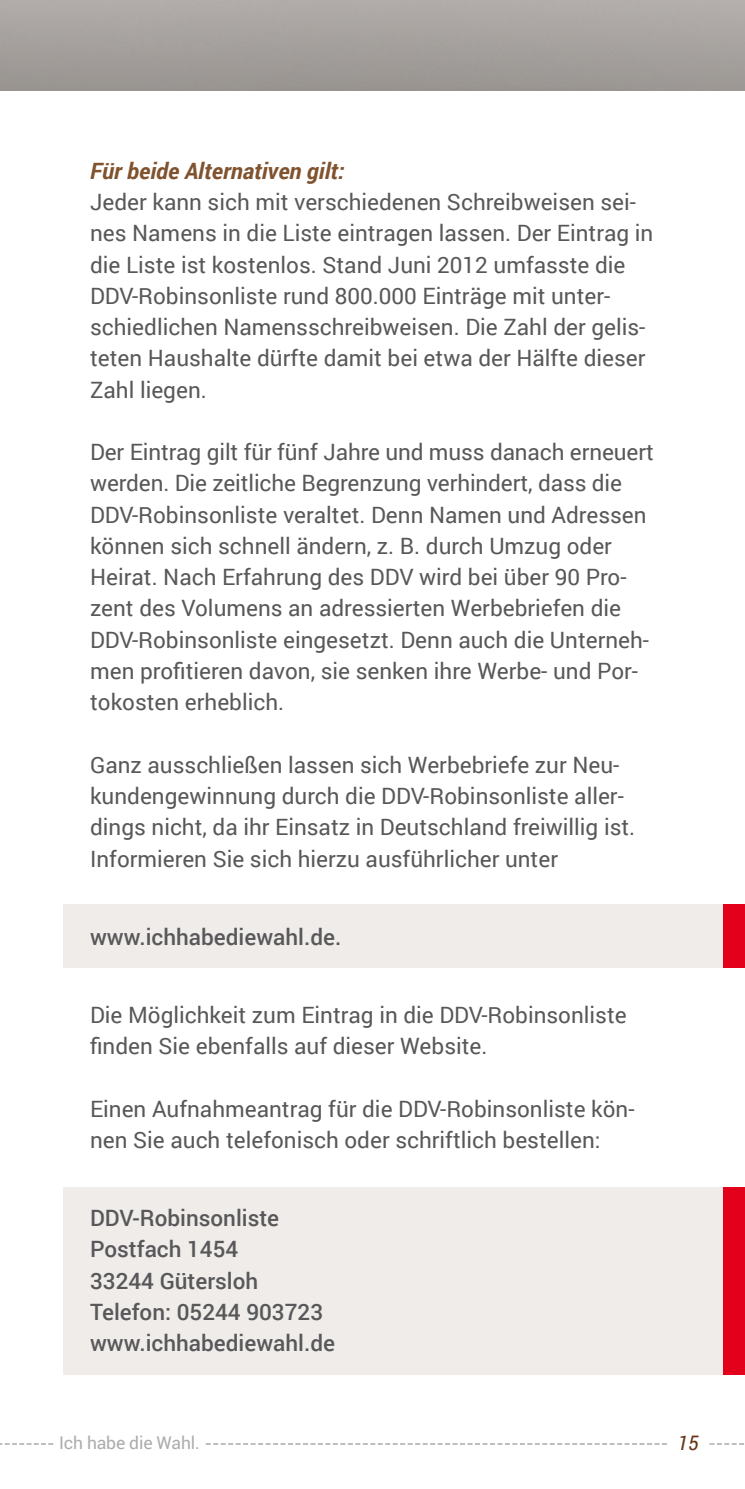
<style>
.page{position:relative;width:745px;height:1489px;background:#fff}
.page>*{position:absolute;margin:0;border:0;box-sizing:border-box;transform-origin:0 0}
._04_Fließtext{font:22.5px/31.2px "Roboto";color:#58585a}
._04_Fließtext-2{font:500 22.5px "Roboto";color:#58585a}
._04_Beispiel_Head{font:italic 700 22.5px "Roboto";color:#80522e}
.t1{font:italic 20px "Roboto";color:#673515}
.t2{font:17.5px "Roboto";letter-spacing:-.01em;color:#aeacab}
</style>
<div class="page">
<svg style="left:709px;top:1443px;width:35px;height:1px"></svg>
<svg style="left:206px;top:1443px;width:460px;height:1px"></svg>
<svg style="left:0;top:1443px;width:53px;height:1px"></svg>
<div style="left:64px;top:904px;width:680px;height:63px;background:#f0ecea"></div>
<div style="left:723px;top:904px;width:21px;height:63px;background:#e2001a"></div>
<div style="left:64px;top:1187px;width:680px;height:187px;background:#f0ecea"></div>
<div style="left:723px;top:1187px;width:21px;height:187px;background:#e2001a"></div>
<p class="_04_Beispiel_Head" style="left:90px;top:155px;width:256px">Für beide Alternativen gilt:</p>
<p class="_04_Fließtext" style="left:90px;top:185px;width:564px">Jeder kann sich mit verschiedenen Schreibweisen sei&shy;nes Namens in die Liste eintragen lassen. Der Eintrag in die Liste ist kostenlos. Stand Juni 2012 umfasste die DDV-Robinsonliste rund 800.000 Einträge mit unter&shy;schiedlichen Namensschreibweisen. Die Zahl der gelis&shy;teten Haushalte dürfte damit bei etwa der Hälfte dieser Zahl liegen.</p>
<p class="_04_Fließtext" style="left:90px;top:435px;width:565px">Der Eintrag gilt für fünf Jahre und muss danach erneuert werden. Die zeitliche Begrenzung verhindert, dass die DDV-Robinsonliste veraltet. Denn Namen und Adressen können sich schnell ändern, z. B. durch Umzug oder Heirat. Nach Erfahrung des DDV wird bei über 90 Pro&shy;zent des Volumens an adressierten Werbebriefen die DDV-Robinsonliste eingesetzt. Denn auch die Unterneh&shy;men profitieren davon, sie senken ihre Werbe- und Por&shy;tokosten erheblich.</p>
<p class="_04_Fließtext" style="left:90px;top:748px;width:546px">Ganz ausschließen lassen sich Werbebriefe zur Neu&shy;kundengewinnung durch die DDV-Robinsonliste aller&shy;dings nicht, da ihr Einsatz in Deutschland freiwillig ist.<br>Informieren Sie sich hierzu ausführlicher unter</p>
<p class="_04_Fließtext-2" style="left:90px;top:920px;width:252px">www.ichhabediewahl.de.</p>
<p class="_04_Fließtext" style="left:90px;top:998px;width:537px">Die Möglichkeit zum Eintrag in die DDV-Robinsonliste finden Sie ebenfalls auf dieser Website.</p>
<p class="_04_Fließtext" style="left:90px;top:1092px;width:545px">Einen Aufnahmeantrag für die DDV-Robinsonliste kön&shy;nen Sie auch telefonisch oder schriftlich bestellen:</p>
<p class="_04_Fließtext-2" style="left:90px;top:1202px;width:190px">DDV-Robinsonliste</p>
<p class="_04_Fließtext-2" style="left:90px;top:1233px;width:150px">Postfach 1454</p>
<p class="_04_Fließtext-2" style="left:90px;top:1264px;width:169px">33244 Gütersloh</p>
<p class="_04_Fließtext-2" style="left:90px;top:1295px;width:234px">Telefon: 05244 903723</p>
<p class="_04_Fließtext-2" style="left:90px;top:1327px;width:246px">www.ichhabediewahl.de</p>
<p class="t2" style="left:59px;top:1430px;width:142px">Ich habe die Wahl.</p>
<p class="t1" style="left:677px;top:1428px;width:23px">15</p>
</div>
